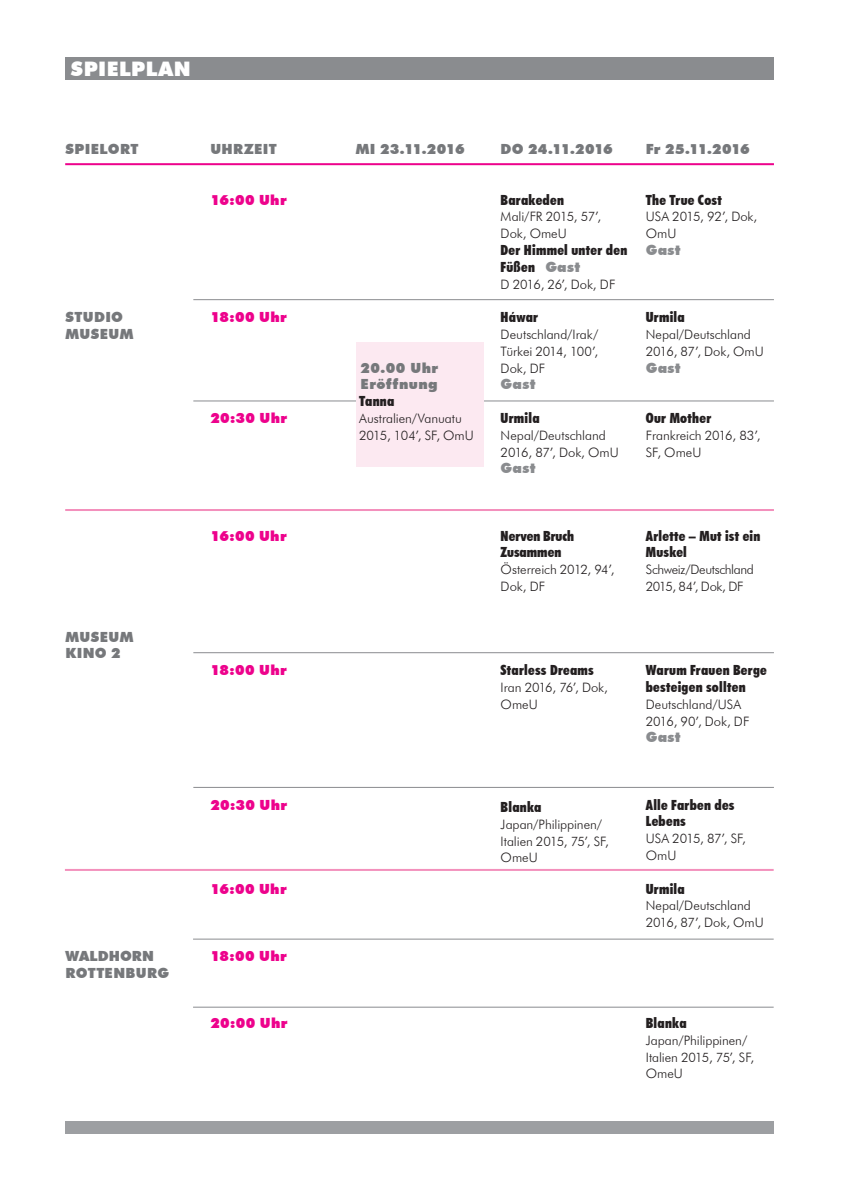
<style>
.page{position:relative;width:842px;height:1191px;background:#fff}
.page>*{position:absolute;margin:0;border:0;box-sizing:border-box;transform-origin:0 0}
.t1{font:900 20px "Futura BT";letter-spacing:.025em;color:#fff}
.t2{font:900 condensed 14px/16.8px "Futura BT";letter-spacing:.02em;color:#231f20}
.t3{font:900 14px/16.8px "Futura BT";letter-spacing:.025em;color:#76787b}
.t4{font:900 14px "Futura BT";letter-spacing:.02em;color:#ed028c}
.t5{font:900 14px "Futura BT";letter-spacing:-.01em;color:#76787b}
.t6{font:900 14px "Futura BT";letter-spacing:.025em;color:#8a8c8f}
.t7{font:900 condensed 14px/16.8px "Futura BT";color:#231f20}
.t8{font:900 14px "Futura BT";letter-spacing:-.015em;color:#76787b}
.t9{font:300 13px/16.8px "Futura BT";letter-spacing:-.005em;color:#231f20}
.t10{font:300 13px/16.8px "Futura BT";letter-spacing:-.03em;color:#231f20}
.s1{font-stretch:normal;color:#8a8c8f}
</style>
<div class="page">
<div style="left:65px;top:1121px;width:709px;height:13px;background:#9d9fa2"></div>
<div style="left:65px;top:57px;width:709px;height:22px;background:#8a8c8f"></div>
<hr style="left:193px;top:400px;width:581px;height:1px;background:#8a8c8f">
<div style="left:356px;top:342px;width:128px;height:125px;background:#fce9f1"></div>
<hr style="left:65px;top:163px;width:709px;height:2px;background:#ed028c">
<hr style="left:65px;top:869px;width:709px;height:2px;background:#f390bc">
<hr style="left:193px;top:652px;width:581px;height:1px;background:#8a8c8f">
<hr style="left:193px;top:787px;width:581px;height:1px;background:#8a8c8f">
<hr style="left:193px;top:938px;width:581px;height:1px;background:#8a8c8f">
<hr style="left:65px;top:509px;width:709px;height:2px;background:#f390bc">
<hr style="left:193px;top:299px;width:581px;height:1px;background:#8a8c8f">
<hr style="left:193px;top:1006px;width:581px;height:1px;background:#8a8c8f">
<h1 class="t1" style="left:71px;top:57px;width:121px">SPIELPLAN</h1>
<p class="t3" style="left:65px;top:141px;width:74px">SPIELORT</p>
<p class="t3" style="left:210px;top:141px;width:68px">UHRZEIT</p>
<p class="t4" style="left:210px;top:191px;width:78px">16:00 Uhr</p>
<p class="t3" style="left:65px;top:309px;width:69px">STUDIO<br>MUSEUM</p>
<p class="t4" style="left:210px;top:309px;width:78px">18:00 Uhr</p>
<p class="t4" style="left:210px;top:409px;width:79px">20:30 Uhr</p>
<p class="t3" style="left:65px;top:628px;width:69px">MUSEUM<br>KINO 2</p>
<p class="t4" style="left:210px;top:527px;width:78px">16:00 Uhr</p>
<p class="t4" style="left:210px;top:661px;width:78px">18:00 Uhr</p>
<p class="t3" style="left:65px;top:947px;width:105px">WALDHORN<br>ROTTENBURG</p>
<p class="t4" style="left:210px;top:796px;width:79px">20:30 Uhr</p>
<p class="t4" style="left:210px;top:880px;width:78px">16:00 Uhr</p>
<p class="t4" style="left:210px;top:947px;width:78px">18:00 Uhr</p>
<p class="t4" style="left:210px;top:1014px;width:79px">20:00 Uhr</p>
<p class="t5" style="left:356px;top:141px;width:110px">MI 23.11.2016</p>
<p class="t3" style="left:361px;top:359px;width:79px">20.00 Uhr<br>Eröffnung</p>
<p class="t2" style="left:359px;top:393px;width:37px">Tanna</p>
<p class="t9" style="left:359px;top:410px;width:116px">Australien/Vanuatu<br>2015, 104’, SF, OmU</p>
<p class="t8" style="left:501px;top:141px;width:114px">DO 24.11.2016</p>
<p class="t2" style="left:501px;top:191px;width:65px">Barakeden</p>
<p class="t9" style="left:501px;top:208px;width:102px">Mali/FR 2015, 57’,<br>Dok, OmeU</p>
<p class="t2" style="left:501px;top:241px;width:128px">Der Himmel unter den<br>Füßen <span class="s1">Gast</span></p>
<p class="t9" style="left:501px;top:275px;width:116px">D 2016, 26’, Dok, DF</p>
<p class="t2" style="left:501px;top:309px;width:39px">Háwar</p>
<p class="t9" style="left:501px;top:326px;width:99px;text-align:justify">Deutschland/Irak/ Türkei 2014, 100’, Dok, DF</p>
<p class="t6" style="left:501px;top:376px;width:36px">Gast</p>
<p class="t2" style="left:501px;top:409px;width:40px">Urmila</p>
<p class="t9" style="left:501px;top:427px;width:120px">Nepal/Deutschland<br>2016, 87’, Dok, OmU</p>
<p class="t6" style="left:501px;top:460px;width:36px">Gast</p>
<p class="t5" style="left:646px;top:141px;width:105px">Fr 25.11.2016</p>
<p class="t2" style="left:646px;top:191px;width:78px">The True Cost</p>
<p class="t9" style="left:646px;top:208px;width:113px">USA 2015, 92’, Dok,<br>OmU</p>
<p class="t6" style="left:646px;top:241px;width:36px">Gast</p>
<p class="t2" style="left:646px;top:309px;width:40px">Urmila</p>
<p class="t9" style="left:646px;top:326px;width:120px">Nepal/Deutschland<br>2016, 87’, Dok, OmU</p>
<p class="t6" style="left:646px;top:359px;width:36px">Gast</p>
<p class="t2" style="left:646px;top:409px;width:67px">Our Mother</p>
<p class="t9" style="left:646px;top:427px;width:116px">Frankreich 2016, 83’,<br>SF, OmeU</p>
<p class="t7" style="left:501px;top:527px;width:75px">Nerven Bruch<br>Zusammen</p>
<p class="t9" style="left:501px;top:561px;width:115px">Österreich 2012, 94’,<br>Dok, DF</p>
<p class="t2" style="left:646px;top:527px;width:116px">Arlette – Mut ist ein<br>Muskel</p>
<p class="t10" style="left:646px;top:561px;width:110px">Schweiz/Deutschland<br>2015, 84’, Dok, DF</p>
<p class="t2" style="left:501px;top:661px;width:95px">Starless Dreams</p>
<p class="t9" style="left:501px;top:679px;width:109px">Iran 2016, 76’, Dok,<br>OmeU</p>
<p class="t2" style="left:501px;top:798px;width:42px">Blanka</p>
<p class="t9" style="left:501px;top:815px;width:110px">Japan/Philippinen/<br>Italien 2015, 75’, SF,<br>OmeU</p>
<p class="t2" style="left:646px;top:661px;width:123px">Warum Frauen Berge besteigen sollten</p>
<p class="t9" style="left:646px;top:695px;width:105px">Deutschland/USA<br>2016, 90’, Dok, DF</p>
<p class="t6" style="left:646px;top:729px;width:36px">Gast</p>
<p class="t2" style="left:646px;top:796px;width:90px">Alle Farben des<br>Lebens</p>
<p class="t9" style="left:646px;top:830px;width:102px">USA 2015, 87’, SF,<br>OmU</p>
<p class="t2" style="left:646px;top:880px;width:40px">Urmila</p>
<p class="t9" style="left:646px;top:897px;width:120px">Nepal/Deutschland<br>2016, 87’, Dok, OmU</p>
<p class="t2" style="left:646px;top:1014px;width:42px">Blanka</p>
<p class="t9" style="left:646px;top:1031px;width:110px">Japan/Philippinen/<br>Italien 2015, 75’, SF,<br>OmeU</p>
</div>
